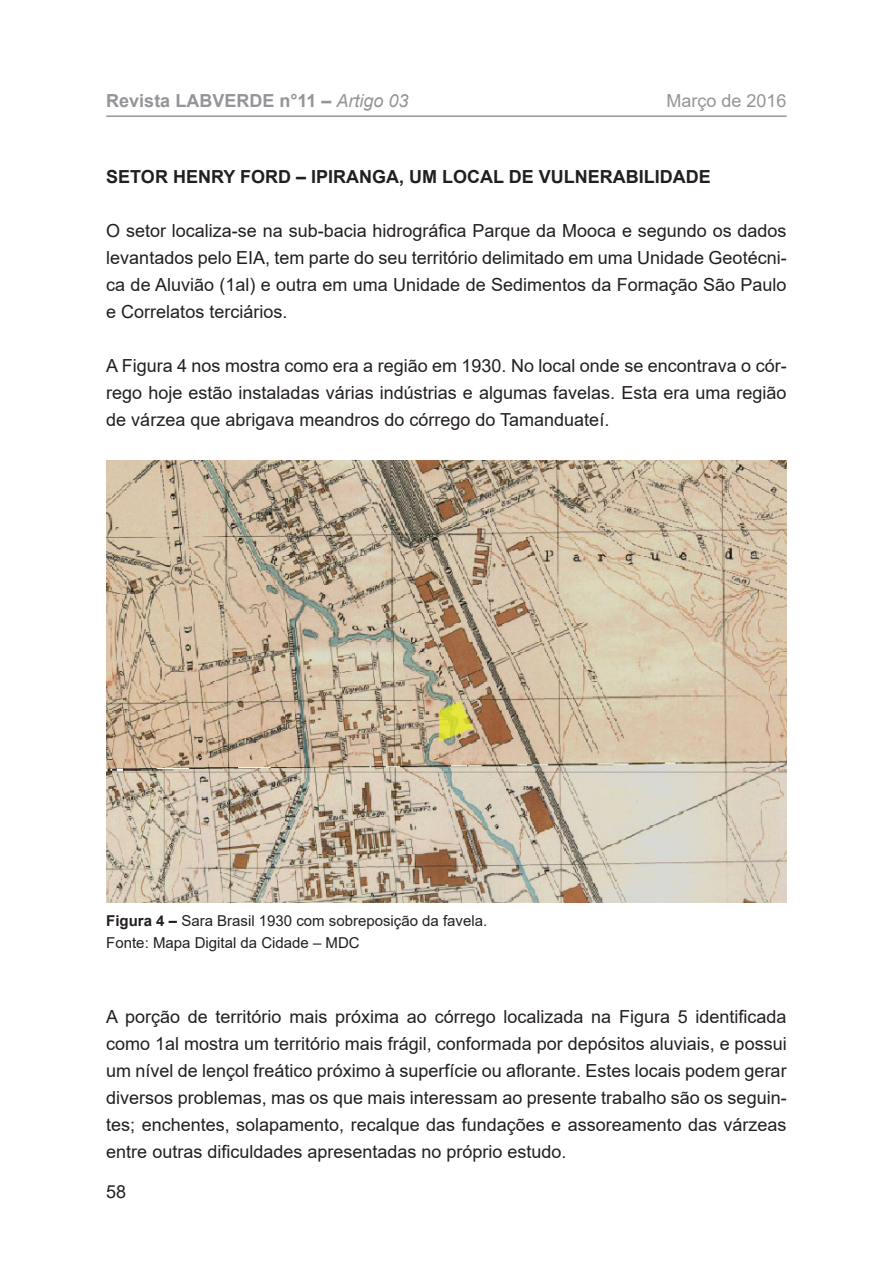
<style>
.page{position:relative;width:893px;height:1263px;background:#fff}
.page>*{position:absolute;margin:0;border:0;box-sizing:border-box;transform-origin:0 0}
.t1{font:18px/27px "Arial";color:#231f20;text-align:justify}
.t2{font:700 18px "Arial";color:#231f20}
.t3{font:700 18px "Arial";color:#939598}
.t4{font:18px "Arial";color:#939598}
.t5{font:15px/22.5px "Arial";color:#231f20}
.s1{font-weight:400;font-style:italic}
.s2{font-weight:700}
</style>
<div class="page">
<hr style="left:106px;top:115px;width:681px;height:2px;background:#939598">
<img style="left:106px;top:461px;width:681px;height:441px">
<p class="t3" style="left:106px;top:88px;width:304px">Revista LABVERDE n°11 – <span class="s1">Artigo 03</span></p>
<p class="t4" style="left:667px;top:89px;width:122px">Março de 2016</p>
<p class="t2" style="left:106px;top:164px;width:606px">SETOR HENRY FORD – IPI RANGA, UM LOCAL DE VULNERABILIDADE</p>
<p class="t1" style="left:106px;top:217px;width:682px">O setor localiza-se na sub-bacia hidrográfica Parque da Mooca e segundo os dados levantados pelo EIA, tem parte do seu território delimitado em uma Unidade Geotécni&shy;ca de Aluvião (1al) e outra em uma Unidade de Sedimentos da Formação São Paulo e Correlatos terciários.</p>
<p class="t1" style="left:106px;top:352px;width:682px">A Figura 4 nos mostra como era a região em 1930. No local onde se encontrava o cór&shy;rego hoje estão instaladas várias indústrias e algumas favelas. Esta era uma região de várzea que abrigava meandros do córrego do Tamanduateí.</p>
<p class="t5" style="left:106px;top:909px;width:382px"><span class="s2">Figura 4 –</span> Sara Brasil 1930 com sobreposição da favela.<br>Fonte: Mapa Digital da Cidade – MDC</p>
<p class="t1" style="left:106px;top:1002px;width:682px">A porção de território mais próxima ao córrego localizada na Figura 5 identificada como 1al mostra um território mais frágil, conformada por depósitos aluviais, e possui um nível de lençol freático próximo à superfície ou aflorante. Estes locais podem gerar diversos problemas, mas os que mais interessam ao presente trabalho são os seguin&shy;tes; enchentes, solapamento, recalque das fundações e assoreamento das várzeas entre outras dificuldades apresentadas no próprio estudo.</p>
<p class="t1" style="left:106px;top:1178px;width:22px">58</p>
</div>
